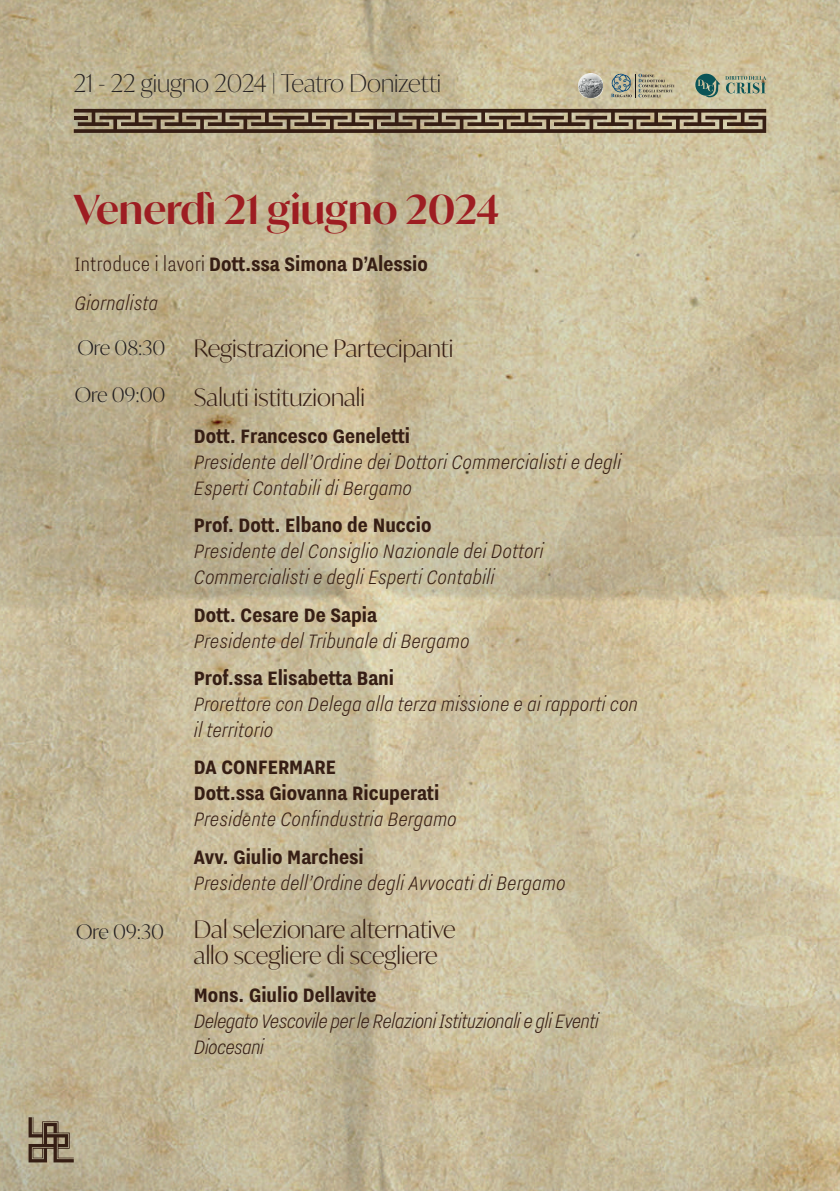
<style>
.page{position:relative;width:840px;height:1191px;background:#fff}
.page>*{position:absolute;margin:0;border:0;box-sizing:border-box;transform-origin:0 0}
.t1{font:600 40px "Ivy Mode";color:#9d1d22}
.t2{font:100 24.4px "Ivy Mode";color:#231f20}
.t3{font:italic 300 24px/26px "Nitti Grotesk Cond";color:#361e14}
.t4{font:700 24px/26px "Nitti Grotesk Cond";color:#361e14}
.t5{font:300 24px/48.6px "Ivy Mode";color:#361e14}
.t6{font:italic 300 24px/26px "Nitti Grotesk Cond";letter-spacing:-.03em;color:#361e14}
.t7{font:300 20px "Ivy Mode";color:#231f20}
.s1{font-weight:300}
.s2{font-weight:300;font-style:italic}
</style>
<div class="page">
<img style="left:0;top:0;width:839px;height:1191px">
<svg style="left:358px;top:250px;width:481px;height:941px;background:#cbbf9d"></svg>
<svg style="left:29px;top:1117px;width:45px;height:45px;background:#84745e"></svg>
<svg style="left:74px;top:109px;width:691px;height:24px;background:#705d4a"></svg>
<hr style="left:74px;top:116px;width:14px;height:3px;background:#361e14">
<svg style="left:725px;top:76px;width:40px;height:18px"></svg>
<svg style="left:695px;top:74px;width:24px;height:23px"></svg>
<svg style="left:610px;top:74px;width:64px;height:23px"></svg>
<img style="left:578px;top:74px;width:23px;height:23px">
<p class="t2" style="left:74px;top:67px;width:369px">21 - 22 giugno 2024 | Teatro Donizetti</p>
<h1 class="t1" style="left:74px;top:182px;width:427px">Venerdì 21 giugno 2024</h1>
<p class="t4" style="left:74px;top:244px;width:355px;line-height:39.4px"><span class="s1">Introduce i lavori</span> Dott.ssa Simona D’Alessio<br><span class="s2">Giornalista</span></p>
<p class="t7" style="left:77px;top:334px;width:90px">Ore 08:30</p>
<p class="t7" style="left:75px;top:381px;width:92px">Ore 09:00</p>
<p class="t7" style="left:76px;top:917px;width:89px">Ore 09:30</p>
<p class="t5" style="left:194px;top:323px;width:261px">Registrazione Partecipanti<br>Saluti istituzionali</p>
<p class="t4" style="left:194px;top:422px;width:217px">Dott. Francesco Geneletti</p>
<p class="t3" style="left:194px;top:448px;width:429px">Presidente dell’Ordine dei Dottori Commercialisti e degli<br>Esperti Contabili di Bergamo</p>
<p class="t4" style="left:194px;top:512px;width:239px">Prof. Dott. Elbano de Nuccio</p>
<p class="t3" style="left:194px;top:538px;width:351px">Presidente del Consiglio Nazionale dei Dottori<br>Commercialisti e degli Esperti Contabili</p>
<p class="t4" style="left:194px;top:601px;width:184px">Dott. Cesare De Sapia</p>
<p class="t3" style="left:194px;top:627px;width:277px">Presidente del Tribunale di Bergamo</p>
<p class="t4" style="left:194px;top:664px;width:202px">Prof.ssa Elisabetta Bani</p>
<p class="t3" style="left:194px;top:690px;width:445px">Prorettore con Delega alla terza missione e ai rapporti con il territorio</p>
<p class="t4" style="left:194px;top:754px;width:247px">DA CONFERMARE<br>Dott.ssa Giovanna Ricuperati</p>
<p class="t3" style="left:194px;top:806px;width:264px">Presidente Confindustria Bergamo</p>
<p class="t4" style="left:194px;top:843px;width:171px">Avv. Giulio Marchesi</p>
<p class="t3" style="left:194px;top:869px;width:373px">Presidente dell’Ordine degli Avvocati di Bergamo</p>
<p class="t5" style="left:194px;top:916px;width:263px;line-height:26px">Dal selezionare alternative allo scegliere di scegliere</p>
<p class="t4" style="left:194px;top:981px;width:184px">Mons. Giulio Dellavite</p>
<p class="t6" style="left:194px;top:1007px;width:406px">Delegato Vescovile per le Relazioni Istituzionali e gli Eventi<br>Diocesani</p>
</div>
